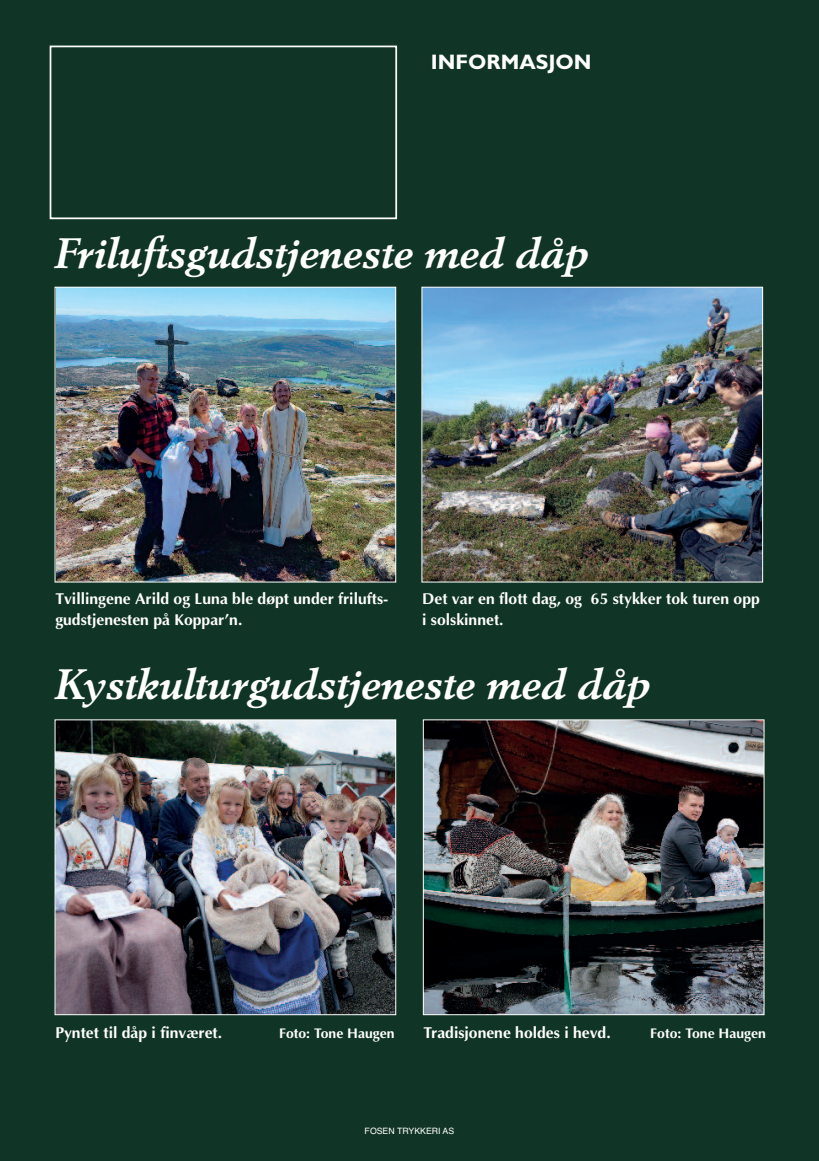
<style>
.page{position:relative;width:819px;height:1161px;background:#103425}
.page>*{position:absolute;margin:0;border:0;box-sizing:border-box;transform-origin:0 0}
.t1{font:italic 700 42px "Berling";color:#fff}
.t2{font:700 21px "Gill Sans";color:#fff}
.t3{font:700 15.75px/21px "Optima";color:#fff}
.t4{font:700 14px "Optima";color:#fff}
.t5{font:8.75px "Helvetica";color:#fff}
</style>
<div class="page">
<div style="left:50px;top:46px;width:347px;height:173px;border:2px solid #fff"></div>
<img style="left:57px;top:289px;width:337px;height:291px">
<div style="left:55px;top:287px;width:341px;height:295px;border:1px solid #fff"></div>
<img style="left:57px;top:721px;width:337px;height:292px">
<div style="left:55px;top:719px;width:341px;height:296px;border:1px solid #fff"></div>
<img style="left:425px;top:721px;width:337px;height:292px">
<div style="left:423px;top:719px;width:341px;height:296px;border:1px solid #fff"></div>
<img style="left:423px;top:289px;width:338px;height:291px">
<div style="left:421px;top:287px;width:342px;height:295px;border:1px solid #fff"></div>
<h2 class="t2" style="left:431px;top:54px;width:162px">INFORMASJON</h2>
<h1 class="t1" style="left:54px;top:236px;width:535px">Friluftsgudstjeneste med dåp</h1>
<p class="t3" style="left:55px;top:588px;width:334px">Tvillingene Arild og Luna ble døpt under frilufts&shy;gudstjenesten på Koppar’n.</p>
<h1 class="t1" style="left:54px;top:667px;width:597px">Kystkulturgudstjeneste med dåp</h1>
<p class="t3" style="left:422px;top:588px;width:339px">Det var en flott dag, og 65 stykker tok turen opp i solskinnet.</p>
<p class="t3" style="left:55px;top:1022px;width:168px">Pyntet til dåp i finværet.</p>
<p class="t4" style="left:279px;top:1024px;width:117px">Foto: Tone Haugen</p>
<p class="t3" style="left:423px;top:1022px;width:189px">Tradisjonene holdes i hevd.</p>
<p class="t4" style="left:650px;top:1024px;width:117px">Foto: Tone Haugen</p>
<p class="t5" style="left:364px;top:1125px;width:91px">FOSEN TRYKKERI AS</p>
</div>
